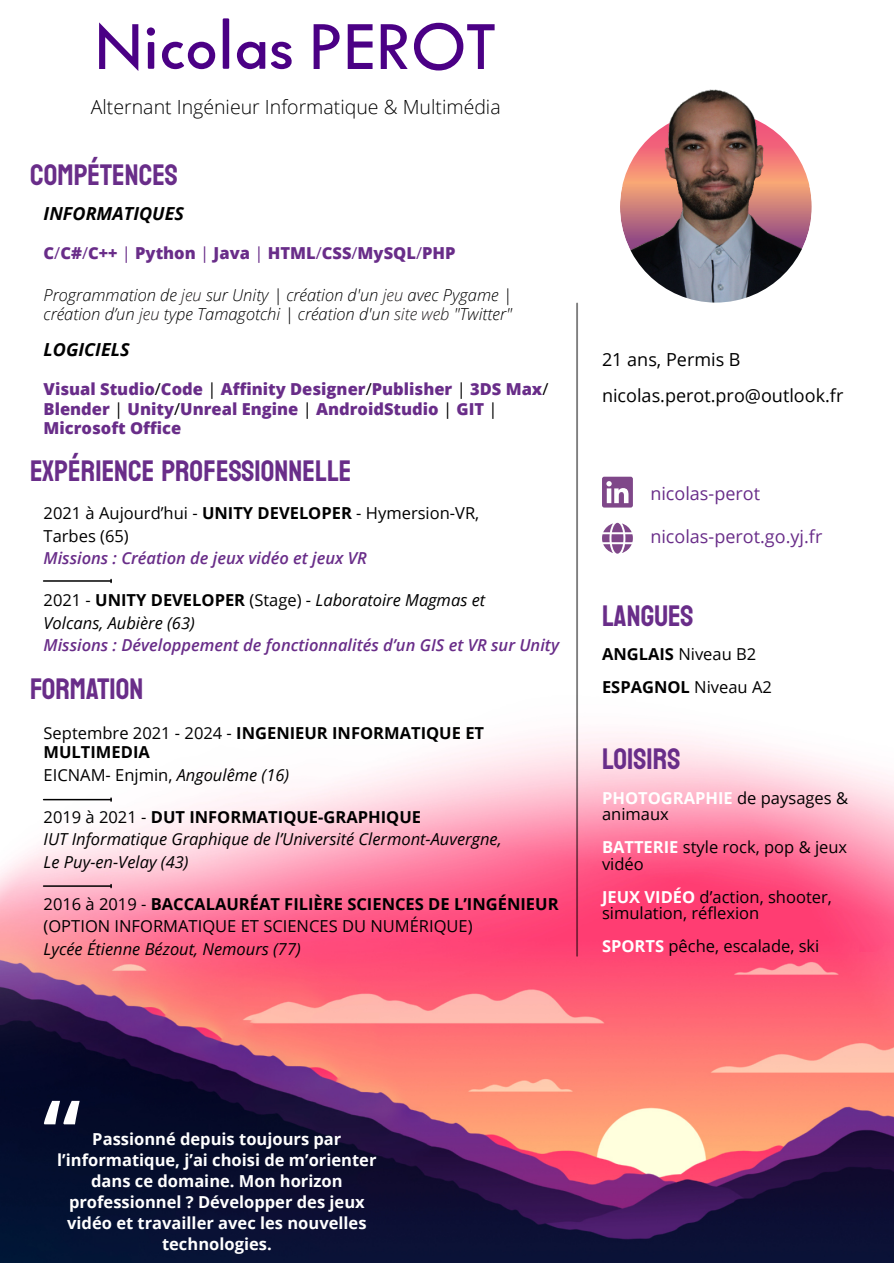
<style>
.page{position:relative;width:894px;height:1263px;background:#fff}
.page>*{position:absolute;margin:0;border:0;box-sizing:border-box;transform-origin:0 0}
.t1{font:600 96px "Open Sans";color:#fff}
.t2{font:72px "Tw Cen";color:#4b0085}
.t3{font:30px "Staatliches";color:#692d89}
.t4{font:300 19.5px "Open Sans";color:#000}
.t5{font:18px/36px "Open Sans";color:#000}
.t6{font:18px "Open Sans";color:#692d89}
.t7{font:italic 700 18px "Open Sans";color:#000}
.t8{font:16.5px/16.5px "Open Sans";color:#000}
.t9{font:italic 16.5px/22.5px "Open Sans";color:#000}
.t10{font:700 16.5px/21px "Open Sans";color:#fff;text-align:center}
.t11{font:800 16.5px/19.5px "Open Sans";color:#692d89}
.t12{font:italic 300 16.5px/19.5px "Open Sans";color:#000}
.t13{font:italic 600 16.5px "Open Sans";color:#692d89}
.t14{font:700 16.5px/19.5px "Open Sans";color:#000}
.s1{font-family:"Altona Sans"}
.s2{font-weight:400}
.s3{color:#231f20}
.s4{font-weight:400;color:#000}
.s5{font-weight:700}
.s6{font-style:normal}
.s7{font-weight:700;font-style:normal}
.s8{font-style:italic}
.s9{color:#fff}
.s10{font-weight:700;color:#fff}
</style>
<div class="page">
<img style="left:0;top:476px;width:893px;height:787px">
<svg style="left:601px;top:523px;width:31px;height:31px"></svg>
<svg style="left:601px;top:477px;width:31px;height:31px"></svg>
<hr style="left:44px;top:799px;width:67px;height:1px;background:#000">
<hr style="left:44px;top:885px;width:67px;height:2px;background:#000">
<hr style="left:44px;top:580px;width:67px;height:2px;background:#000">
<img style="left:576px;top:89px;width:234px;height:214px">
<svg style="left:581px;top:186px;width:231px;height:117px"></svg>
<svg style="left:576px;top:303px;width:2px;height:654px"></svg>
<h2 class="t2" style="left:95px;top:19px;width:403px">N<span class="s1">icolas</span> PEROT</h2>
<p class="t4" style="left:91px;top:99px;width:411px">Alternant Ingénieur Informatique &amp; Multimédia</p>
<h3 class="t3" style="left:30px;top:156px;width:149px">COMPÉTENCES</h3>
<p class="t7" style="left:44px;top:206px;width:142px">INFORMATIQUES</p>
<p class="t11" style="left:44px;top:245px;width:413px">C<span class="s2">/</span>C#<span class="s2">/</span>C++ <span class="s2">|</span> Python <span class="s2">|</span> Java <span class="s2">|</span> HTML<span class="s2">/</span>CSS<span class="s2">/</span>MySQL<span class="s2">/</span>PHP</p>
<p class="t12" style="left:44px;top:287px;width:470px">Programmation de <span class="s3">jeu</span> sur Unity | création d'un <span class="s3">jeu</span> avec Pygame | création d’un <span class="s3">jeu</span> type Tamagotchi | création d'un <span class="s3">site web</span> "Twitter"</p>
<p class="t7" style="left:44px;top:342px;width:88px">LOGICIELS</p>
<p class="t11" style="left:44px;top:381px;width:506px">Visual Studio<span class="s4">/</span>Code <span class="s4">|</span> Affinity Designer<span class="s4">/</span>Publisher <span class="s4">|</span> 3DS Max<span class="s4">/<br></span>Blender <span class="s4">|</span> Unity<span class="s4">/</span>Unreal Engine <span class="s4">|</span> AndroidStudio <span class="s4">|</span> GIT <span class="s4">|<br></span>Microsoft Office</p>
<h3 class="t3" style="left:30px;top:452px;width:323px">EXPÉRIENCE PROFESSIONNELLE</h3>
<p class="t8" style="left:44px;top:503px;width:437px;line-height:22.5px">2021 à Aujourd’hui - <span class="s5">UNITY DEVELOPER</span> - Hymersion-VR,<br>Tarbes (65)</p>
<p class="t13" style="left:44px;top:551px;width:325px">Missions : Création de jeux vidéo et jeux VR</p>
<p class="t9" style="left:44px;top:590px;width:443px"><span class="s6">2021 -</span> <span class="s7">UNITY DEVELOPER</span> <span class="s6">(Stage) -</span> Laboratoire Magmas et<br>Volcans, Aubière (63)</p>
<p class="t13" style="left:44px;top:638px;width:517px">Missions : Développement de fonctionnalités d’un GIS et VR sur Unity</p>
<h3 class="t3" style="left:30px;top:670px;width:115px">FORMATION</h3>
<p class="t14" style="left:44px;top:725px;width:442px"><span class="s2">Septembre 2021 - 2024 -</span> INGENIEUR INFORMATIQUE ET<br>MULTIMEDIA</p>
<p class="t8" style="left:44px;top:768px;width:247px">EICNAM- Enjmin, <span class="s8">Angoulême (16)</span></p>
<p class="t9" style="left:44px;top:807px;width:459px"><span class="s6">2019 à 2021 -</span> <span class="s7">DUT INFORMATIQUE-GRAPHIQUE<br></span>IUT Informatique Graphique de l’Université Clermont-Auvergne,<br>Le Puy-en-Velay (43)</p>
<p class="t8" style="left:44px;top:894px;width:516px;line-height:22.5px">2016 à 2019 - <span class="s5">BACCALAURÉAT FILIÈRE SCIENCES DE L’INGÉNIEUR </span>(OPTION INFORMATIQUE ET SCIENCES DU NUMÉRIQUE)</p>
<p class="t9" style="left:44px;top:939px;width:259px">Lycée Étienne Bézout, Nemours (77)</p>
<p class="t5" style="left:601px;top:343px;width:243px">21 ans, Permis B nicolas.perot.pro@outlook.fr</p>
<p class="t6" style="left:650px;top:486px;width:111px">nicolas-perot</p>
<p class="t6" style="left:650px;top:530px;width:179px">nicolas-perot.go.yj.fr<span class="s9">f</span></p>
<h3 class="t3" style="left:601px;top:597px;width:93px">LANGUES</h3>
<p class="t8" style="left:601px;top:639px;width:171px;line-height:33px"><span class="s5">ANGLAIS</span> Niveau B2<br><span class="s5">ESPAGNOL</span> Niveau A2</p>
<h3 class="t3" style="left:601px;top:741px;width:80px">LOISIRS</h3>
<p class="t8" style="left:601px;top:791px;width:247px"><span class="s10">PHOTOGRAPHIE</span> de paysages &amp; animaux</p>
<p class="t8" style="left:601px;top:841px;width:247px"><span class="s10">BATTERIE</span> style rock, pop &amp; jeux vidéo</p>
<p class="t8" style="left:601px;top:890px;width:231px"><span class="s10">JEUX VIDÉO</span> d’action, shooter, simulation, réflexion</p>
<p class="t8" style="left:601px;top:940px;width:219px"><span class="s10">SPORTS</span> pêche, escalade, ski</p>
<h1 class="t1" style="left:43px;top:1096px;width:40px">“</h1>
<p class="t10" style="left:57px;top:1130px;width:321px">Passionné depuis toujours par l’informatique, j’ai choisi de m’orienter dans ce domaine. Mon horizon professionnel ? Développer des jeux vidéo et travailler avec les nouvelles technologies.</p>
</div>
